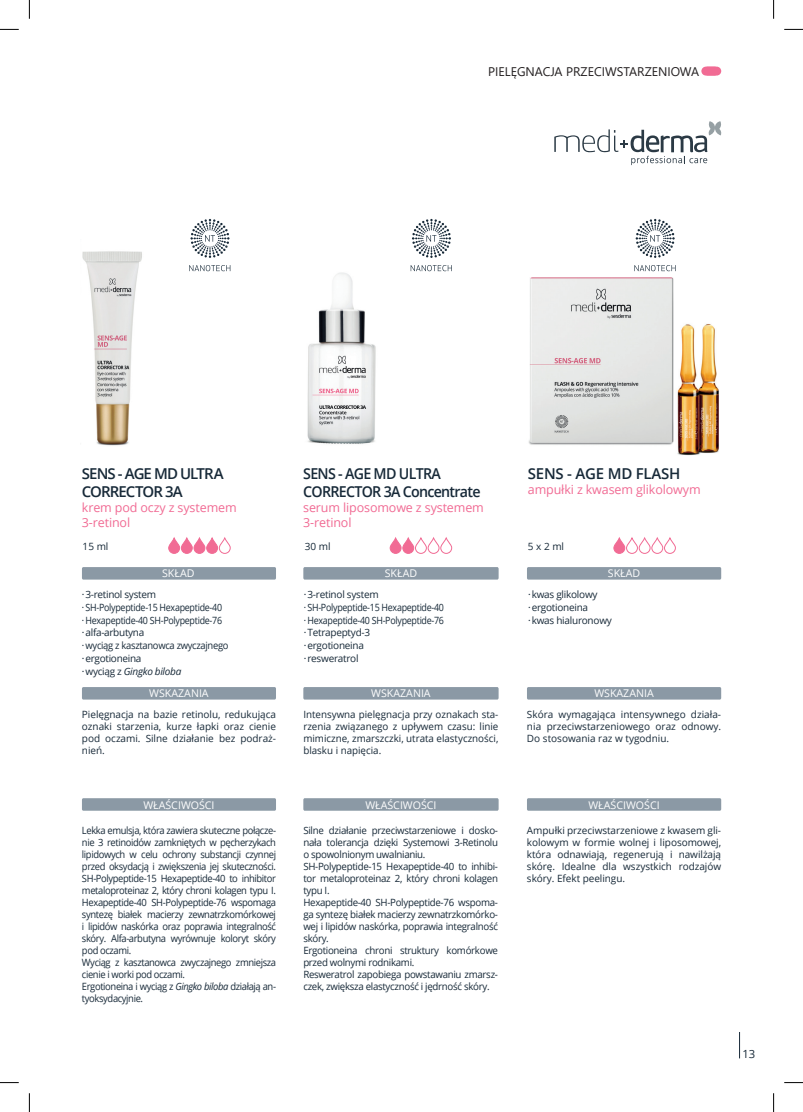
<style>
.page{position:relative;width:803px;height:1112px;background:#fff}
.page>*{position:absolute;margin:0;border:0;box-sizing:border-box;transform-origin:0 0}
.t1{font:600 15px/18px "Open Sans";letter-spacing:-.05em;color:#172938;scale:.95 1}
.t2{font:600 15px/18px "Open Sans";letter-spacing:-.05em;color:#172938}
.t3{font:600 15px "Open Sans";letter-spacing:-.015em;color:#172938}
.t4{font:12.5px/15px "Open Sans";letter-spacing:-.01em;color:#f16b94}
.t5{font:12.5px "Segoe UI";color:#231f20}
.t6{font:11.25px "Open Sans";color:#172938}
.t7{font:10.62px "Open Sans";color:#fff}
.t8{font:10px/12px "Open Sans";letter-spacing:-.03em;color:#172938}
.t9{font:10px/12px "Open Sans";letter-spacing:-.03em;color:#172938;scale:.94 1}
.s1{font-style:italic}
</style>
<div class="page">
<svg style="left:739px;top:1032px;width:1px;height:26px"></svg>
<svg style="left:554px;top:121px;width:168px;height:44px"></svg>
<img style="left:82px;top:251px;width:60px;height:195px">
<img style="left:528px;top:265px;width:191px;height:190px">
<svg style="left:701px;top:67px;width:20px;height:8px"></svg>
<div style="left:527px;top:567px;width:194px;height:12px;background:#8b99a5;border-radius:2px"></div>
<div style="left:303px;top:567px;width:196px;height:12px;background:#8b99a5;border-radius:2px"></div>
<div style="left:82px;top:567px;width:194px;height:12px;background:#8b99a5;border-radius:2px"></div>
<div style="left:527px;top:798px;width:194px;height:12px;background:#8b99a5;border-radius:2px"></div>
<div style="left:303px;top:798px;width:196px;height:12px;background:#8b99a5;border-radius:2px"></div>
<div style="left:82px;top:798px;width:194px;height:12px;background:#8b99a5;border-radius:2px"></div>
<div style="left:527px;top:687px;width:194px;height:12px;background:#8b99a5;border-radius:2px"></div>
<div style="left:303px;top:687px;width:196px;height:12px;background:#8b99a5;border-radius:2px"></div>
<div style="left:82px;top:687px;width:194px;height:12px;background:#8b99a5;border-radius:2px"></div>
<img style="left:307px;top:272px;width:69px;height:172px">
<svg style="left:634px;top:219px;width:41px;height:52px"></svg>
<svg style="left:411px;top:219px;width:41px;height:52px"></svg>
<svg style="left:189px;top:219px;width:41px;height:52px"></svg>
<svg style="left:168px;top:537px;width:63px;height:16px"></svg>
<svg style="left:390px;top:537px;width:62px;height:16px"></svg>
<svg style="left:613px;top:537px;width:63px;height:16px"></svg>
<svg style="left:0;top:29px;width:19px;height:1px"></svg>
<svg style="left:784px;top:29px;width:19px;height:1px"></svg>
<svg style="left:0;top:1082px;width:19px;height:1px"></svg>
<svg style="left:784px;top:1082px;width:19px;height:1px"></svg>
<svg style="left:29px;top:0;width:1px;height:19px"></svg>
<svg style="left:29px;top:1093px;width:1px;height:18px"></svg>
<svg style="left:773px;top:0;width:1px;height:19px"></svg>
<svg style="left:773px;top:1093px;width:1px;height:18px"></svg>
<p class="t5" style="left:488px;top:59px;width:213px">PIELĘGNACJA PRZECIWSTARZENIOWA</p>
<h1 class="t2" style="left:82px;top:464px;width:143px">SENS - AGE MD ULTRA<br>CORRECTOR 3A</h1>
<p class="t4" style="left:82px;top:500px;width:156px">krem pod oczy z systemem<br>3-retinol</p>
<p class="t8" style="left:83px;top:540px;width:27px">15 ml</p>
<h1 class="t1" style="left:303px;top:464px;width:188px">SENS - AGE MD ULTRA<br>CORRECTOR 3A Concentrate</h1>
<p class="t4" style="left:303px;top:500px;width:182px">serum liposomowe z systemem<br>3-retinol</p>
<p class="t8" style="left:305px;top:540px;width:27px">30 ml</p>
<p class="t8" style="left:304px;top:587px;width:142px;line-height:12.8px">·3-retinol system<br>· SH-Polypeptide-15 Hexapeptide-40 · Hexapeptide-40 SH-Polypeptide-76 ·Tetrapeptyd-3<br>·ergotioneina<br>·resweratrol</p>
<h1 class="t3" style="left:528px;top:463px;width:154px">SENS - AGE MD FLASH</h1>
<p class="t4" style="left:528px;top:482px;width:174px">ampułki z kwasem glikolowym</p>
<p class="t8" style="left:528px;top:540px;width:38px">5 x 2 ml</p>
<p class="t7" style="left:162px;top:566px;width:34px">SKŁAD</p>
<p class="t7" style="left:385px;top:566px;width:34px">SKŁAD</p>
<p class="t7" style="left:608px;top:566px;width:34px">SKŁAD</p>
<p class="t8" style="left:82px;top:587px;width:148px;line-height:12.8px">·3-retinol system<br>· SH-Polypeptide-15 Hexapeptide-40<br>· Hexapeptide-40 SH-Polypeptide-76 ·alfa-arbutyna<br>·wyciąg z kasztanowca zwyczajnego ·ergotioneina<br>·wyciąg z <span class="s1">Gingko biloba</span></p>
<p class="t8" style="left:528px;top:587px;width:85px;line-height:12.8px">·kwas glikolowy ·ergotioneina ·kwas hialuronowy</p>
<p class="t7" style="left:149px;top:686px;width:61px">WSKAZANIA</p>
<p class="t7" style="left:371px;top:686px;width:61px">WSKAZANIA</p>
<p class="t7" style="left:594px;top:686px;width:61px">WSKAZANIA</p>
<p class="t8" style="left:303px;top:708px;width:197px;text-align:justify">Intensywna pielęgnacja przy oznakach sta&shy;rzenia związanego z upływem czasu: linie mimiczne, zmarszczki, utrata elastyczności, blasku i napięcia.</p>
<p class="t8" style="left:527px;top:708px;width:196px;text-align:justify">Skóra wymagająca intensywnego działa&shy;nia przeciwstarzeniowego oraz odnowy.<br>Do stosowania raz w tygodniu.</p>
<p class="t8" style="left:82px;top:708px;width:196px;text-align:justify">Pielęgnacja na bazie retinolu, redukująca oznaki starzenia, kurze łapki oraz cienie pod oczami. Silne działanie bez podraż&shy;nień.</p>
<p class="t7" style="left:143px;top:797px;width:73px">WŁAŚCIWOŚCI</p>
<p class="t7" style="left:365px;top:797px;width:73px">WŁAŚCIWOŚCI</p>
<p class="t7" style="left:588px;top:797px;width:73px">WŁAŚCIWOŚCI</p>
<p class="t9" style="left:82px;top:823px;width:208px">Lekka emulsja, która zawiera skuteczne połącze&shy;nie 3 retinoidów zamkniętych w pęcherzykach lipidowych w celu ochrony substancji czynnej przed oksydacją i zwiększenia jej skuteczności.<br>SH-Polypeptide-15 Hexapeptide-40 to inhibitor metaloproteinaz 2, który chroni kolagen typu I.<br>Hexapeptide-40 SH-Polypeptide-76 wspomaga syntezę białek macierzy zewnatrzkomórkowej i lipidów naskórka oraz poprawia integralność skóry. Alfa-arbutyna wyrównuje koloryt skóry pod oczami.<br>Wyciąg z kasztanowca zwyczajnego zmniejsza cienie i worki pod oczami.<br>Ergotioneina i wyciąg z <span class="s1">Gingko biloba</span> działają an&shy;tyoksydacyjnie.</p>
<p class="t8" style="left:303px;top:823px;width:196px">Silne działanie przeciwstarzeniowe i dosko&shy;nała tolerancja dzięki Systemowi 3-Retinolu o spowolnionym uwalnianiu.<br>SH-Polypeptide-15 Hexapeptide-40 to inhibi&shy;tor metaloproteinaz 2, który chroni kolagen typu I.<br>Hexapeptide-40 SH-Polypeptide-76 wspoma&shy;ga syntezę białek macierzy zewnatrzkomórko&shy;wej i lipidów naskórka, poprawia integralność skóry.<br>Ergotioneina chroni struktury komórkowe przed wolnymi rodnikami.<br>Resweratrol zapobiega powstawaniu zmarsz&shy;czek, zwiększa elastyczność i jędrność skóry.</p>
<p class="t8" style="left:527px;top:823px;width:196px;text-align:justify">Ampułki przeciwstarzeniowe z kwasem gli&shy;kolowym w formie wolnej i liposomowej, która odnawiają, regenerują i nawilżają skórę. Idealne dla wszystkich rodzajów skóry. Efekt peelingu.</p>
<p class="t6" style="left:742px;top:1046px;width:14px">13</p>
</div>
